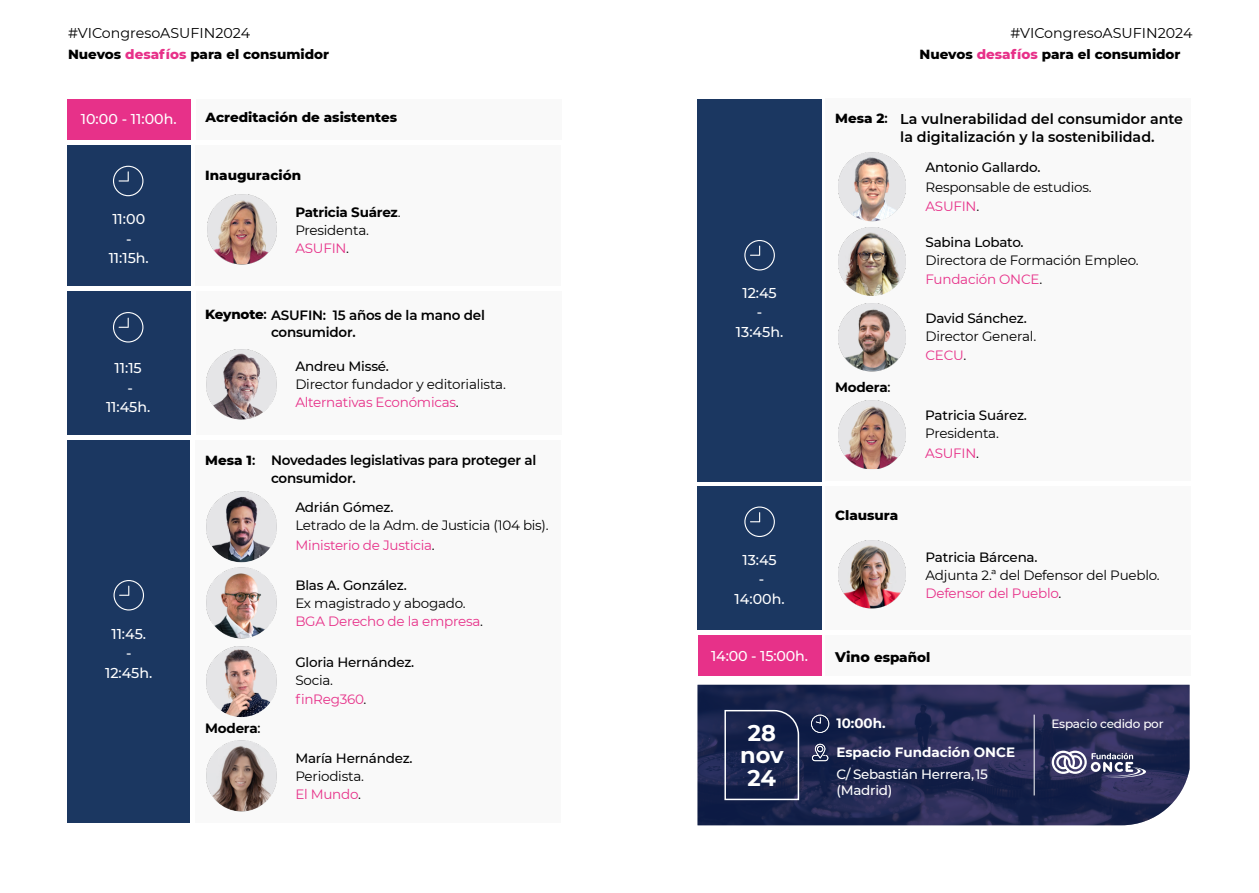
<style>
.page{position:relative;width:1259px;height:893px;background:#fff}
.page>*{position:absolute;margin:0;border:0;box-sizing:border-box;transform-origin:0 0}
.t1{font:700 22.5px/22.5px "Montserrat";letter-spacing:-.005em;color:#fff;text-align:center}
.t2{font:500 14.25px/19.5px "Montserrat";color:#fff;text-align:center}
.t3{font:600 14.25px/18px "Montserrat";color:#000}
.t4{font:14.25px "Montserrat";color:#000}
.t5{font:13.5px/19.5px "Montserrat";letter-spacing:-.02em;color:#000}
.t6{font:500 13.5px "Montserrat";letter-spacing:-.015em;color:#000}
.t7{font:800 13.5px "Montserrat";color:#000}
.t8{font:600 13.5px/16.5px "Montserrat";letter-spacing:-.015em;color:#000}
.t9{font:700 13.5px/18px "Montserrat";letter-spacing:-.015em;color:#000}
.t10{font:500 13.5px/16.2px "Montserrat";letter-spacing:-.02em;color:#fff}
.t11{font:700 13.5px "Montserrat";color:#fff}
.t12{font:13.5px/19.5px "Montserrat";letter-spacing:-.02em;color:#e73189}
.t13{font:500 12px "Montserrat";letter-spacing:-.02em;color:#fff}
.s1{color:#e73189}
.s2{font-size:16.5px;color:#fff}
.s3{font-weight:400}
.s4{font-weight:400;color:#e73189}
.s5{font-weight:800}
.s6{color:#000}
.s7{font-weight:500}
.s8{font-weight:600}
.s9{font-size:14.25px}
</style>
<div class="page">
<div style="left:196px;top:145px;width:365px;height:141px;background:#f9f9f9"></div>
<div style="left:196px;top:99px;width:365px;height:41px;background:#f9f9f9"></div>
<div style="left:67px;top:99px;width:123px;height:41px;background:#e73189"></div>
<div style="left:67px;top:145px;width:123px;height:141px;background:#1b3761"></div>
<img style="left:207px;top:194px;width:70px;height:70px">
<svg style="left:113px;top:166px;width:30px;height:30px"></svg>
<div style="left:196px;top:291px;width:365px;height:144px;background:#f9f9f9"></div>
<div style="left:67px;top:291px;width:123px;height:144px;background:#1b3761"></div>
<img style="left:205px;top:348px;width:72px;height:72px;border-radius:36px">
<svg style="left:113px;top:312px;width:30px;height:31px"></svg>
<div style="left:196px;top:440px;width:365px;height:383px;background:#f9f9f9"></div>
<img style="left:205px;top:490px;width:72px;height:72px;border-radius:36px">
<img style="left:205px;top:567px;width:72px;height:72px;border-radius:36px">
<img style="left:205px;top:645px;width:72px;height:72px;border-radius:36px">
<img style="left:205px;top:740px;width:72px;height:72px;border-radius:36px">
<div style="left:68px;top:440px;width:122px;height:383px;background:#1b3761"></div>
<svg style="left:113px;top:580px;width:31px;height:30px"></svg>
<div style="left:825px;top:99px;width:365px;height:382px;background:#f9f9f9"></div>
<div style="left:697px;top:99px;width:124px;height:382px;background:#1b3761"></div>
<svg style="left:744px;top:240px;width:31px;height:30px"></svg>
<img style="left:837px;top:226px;width:70px;height:70px;border-radius:35px">
<img style="left:838px;top:303px;width:68px;height:69px">
<img style="left:838px;top:400px;width:68px;height:69px">
<div style="left:825px;top:635px;width:366px;height:41px;background:#f9f9f9"></div>
<div style="left:825px;top:487px;width:366px;height:143px;background:#f9f9f9"></div>
<svg style="left:697px;top:685px;width:492px;height:140px;background:#262c56"></svg>
<div style="left:697px;top:487px;width:124px;height:143px;background:#1b3761"></div>
<img style="left:838px;top:540px;width:68px;height:69px">
<svg style="left:744px;top:506px;width:31px;height:31px"></svg>
<div style="left:698px;top:635px;width:123px;height:41px;background:#e73189"></div>
<svg style="left:723px;top:709px;width:77px;height:92px;background:#263056"></svg>
<hr style="left:1034px;top:715px;width:1px;height:80px;background:#fff">
<svg style="left:811px;top:715px;width:18px;height:18px"></svg>
<svg style="left:812px;top:744px;width:16px;height:17px"></svg>
<svg style="left:1051px;top:751px;width:95px;height:26px"></svg>
<img style="left:837px;top:152px;width:70px;height:69px;border-radius:35px">
<p class="t4" style="left:68px;top:23px;width:184px">#VICongresoASUFIN2024</p>
<p class="t7" style="left:68px;top:44px;width:274px">Nuevos <span class="s1">desafíos</span> para el consumidor<span class="s2">r.</span></p>
<p class="t2" style="left:81px;top:109px;width:97px">10:00 - 11:00h.</p>
<p class="t7" style="left:206px;top:108px;width:193px">Acreditación de asistentes</p>
<p class="t2" style="left:109px;top:209px;width:42px">11:00 -<br>11:15h.</p>
<p class="t2" style="left:106px;top:358px;width:46px">11:15<br>-<br>11:45h.</p>
<p class="t2" style="left:105px;top:623px;width:49px">11:45.<br>-<br>12:45h.</p>
<p class="t7" style="left:205px;top:165px;width:97px">Inauguración</p>
<p class="t9" style="left:295px;top:202px;width:107px">Patricia Suárez<span class="s3">.<br>Presidenta.<br></span><span class="s4">ASUFIN</span><span class="s3">.</span></p>
<p class="t8" style="left:271px;top:307px;width:215px;text-indent:-66px"><span class="s5">Keynote</span>: ASUFIN: 15 años de la mano del consumidor.</p>
<p class="t6" style="left:295px;top:357px;width:95px">Andreu Missé.</p>
<p class="t5" style="left:295px;top:375px;width:212px;line-height:18px">Director fundador y editorialista.<br><span class="s1">Alternativas Económicas</span>.</p>
<p class="t8" style="left:271px;top:450px;width:267px;line-height:18px;text-indent:-66px"><span class="s5">Mesa 1</span>: Novedades legislativas para proteger al consumidor.</p>
<p class="t6" style="left:295px;top:498px;width:100px">Adrián Gómez.</p>
<p class="t5" style="left:295px;top:515px;width:255px">Letrado de la Adm. de Justicia (104 bis).<br><span class="s1">Ministerio de Justicia</span>.</p>
<p class="t6" style="left:295px;top:575px;width:113px">Blas A. González.</p>
<p class="t5" style="left:295px;top:593px;width:189px;line-height:18px">Ex magistrado y abogado.<br><span class="s1">BGA Derecho de la empresa</span>.</p>
<p class="t6" style="left:295px;top:653px;width:120px">Gloria Hernández.</p>
<p class="t12" style="left:295px;top:670px;width:73px"><span class="s6">Socia. </span>finReg360<span class="s6">.</span></p>
<p class="t9" style="left:205px;top:719px;width:57px">Modera<span class="s7">:</span></p>
<p class="t6" style="left:295px;top:748px;width:119px">María Hernández.</p>
<p class="t5" style="left:295px;top:766px;width:70px;line-height:18px">Periodista.<br><span class="s1">El Mundo</span>.</p>
<p class="t2" style="left:736px;top:283px;width:49px">12:45<br>-<br>13:45h.</p>
<p class="t2" style="left:734px;top:549px;width:52px">13:45<br>-<br>14:00h.</p>
<p class="t2" style="left:711px;top:645px;width:98px">14:00 - 15:00h.</p>
<h1 class="t1" style="left:740px;top:720px;width:45px">28 nov<br>24</h1>
<p class="t4" style="left:1010px;top:23px;width:184px">#VICongresoASUFIN2024</p>
<p class="t7" style="left:919px;top:44px;width:274px">Nuevos <span class="s1">desafíos</span> para el consumidor<span class="s2">r.</span></p>
<p class="t7" style="left:835px;top:108px;width:54px">Mesa 2<span class="s8">:</span></p>
<p class="t9" style="left:835px;top:377px;width:57px">Modera<span class="s7">:</span></p>
<p class="t3" style="left:900px;top:109px;width:284px">La vulnerabilidad del consumidor ante la digitalización y la sostenibilidad.</p>
<p class="t6" style="left:925px;top:158px;width:116px">Antonio Gallardo.</p>
<p class="t5" style="left:925px;top:177px;width:168px">Responsable de estudios.<br><span class="s1">ASUFIN</span>.</p>
<p class="t6" style="left:925px;top:233px;width:100px">Sabina Lobato.</p>
<p class="t5" style="left:925px;top:250px;width:215px">Directora de Formación Empleo.<br><span class="s1">Fundación ONCE</span>.</p>
<p class="t6" style="left:925px;top:309px;width:103px">David Sánchez.</p>
<p class="t5" style="left:925px;top:326px;width:112px">Director General.<br><span class="s1">CECU</span>.</p>
<p class="t6" style="left:925px;top:406px;width:103px">Patricia Suárez.</p>
<p class="t5" style="left:925px;top:423px;width:75px">Presidenta.<br><span class="s1">ASUFIN</span>.</p>
<p class="t7" style="left:835px;top:505px;width:65px">Clausura</p>
<p class="t6" style="left:925px;top:548px;width:113px">Patricia Bárcena.</p>
<p class="t5" style="left:925px;top:565px;width:236px;line-height:18px">Adjunta 2.ª del Defensor del Pueblo.<br><span class="s1">Defensor del Pueblo</span>.</p>
<p class="t7" style="left:835px;top:648px;width:97px"><span class="s9">Vino</span> español</p>
<p class="t11" style="left:836px;top:714px;width:51px">10:00h.</p>
<p class="t13" style="left:1051px;top:716px;width:114px">Espacio cedido por</p>
<p class="t11" style="left:836px;top:742px;width:180px">Espacio Fundación ONCE</p>
<p class="t10" style="left:836px;top:765px;width:153px">C/ Sebastián Herrera, 15 (Madrid)</p>
</div>
